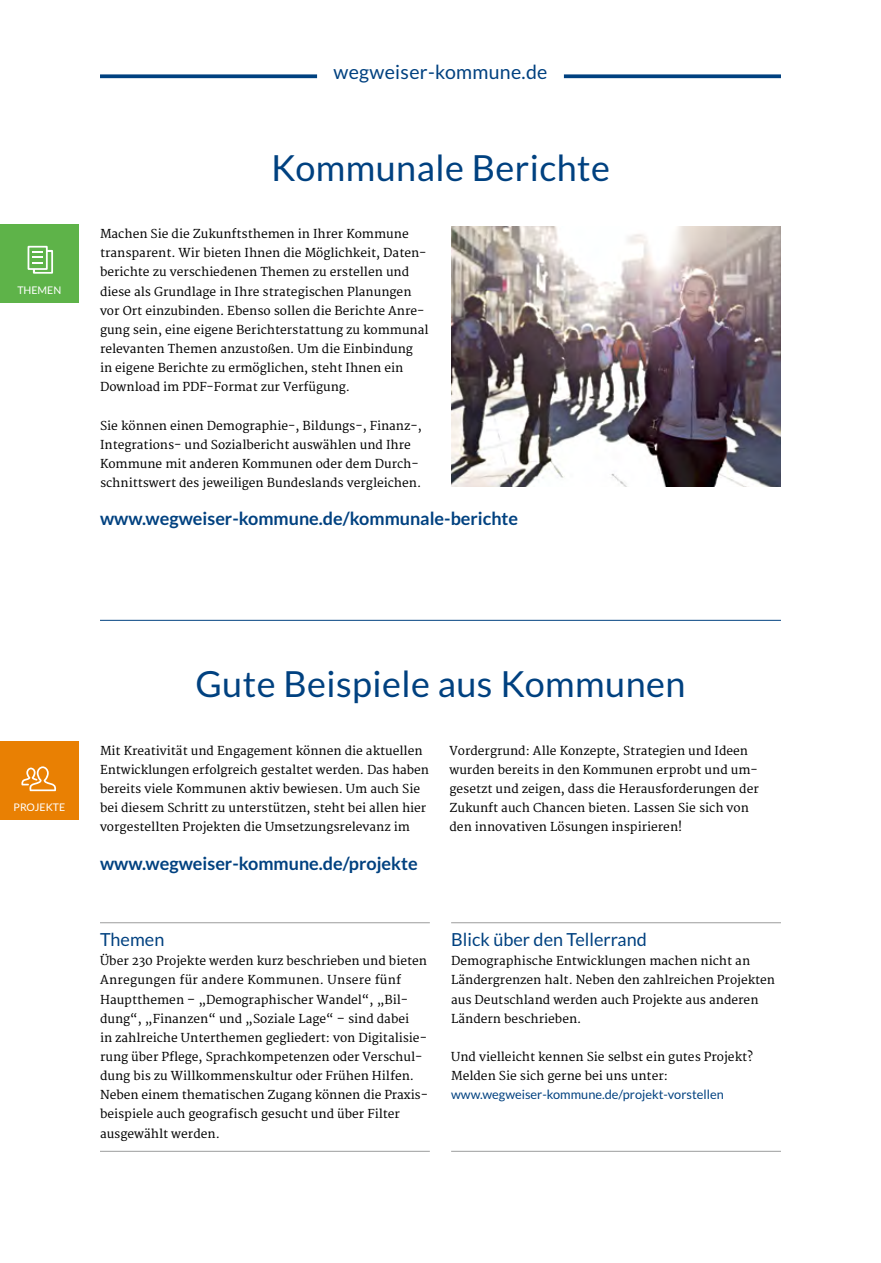
<style>
.page{position:relative;width:881px;height:1263px;background:#fff}
.page>*{position:absolute;margin:0;border:0;box-sizing:border-box;transform-origin:0 0}
.t1{font:36px "Lato";letter-spacing:.01em;color:#004180}
.t2{font:19.5px "Lato";letter-spacing:.015em;color:#004180}
.t3{font:700 18px "Lato";color:#004180}
.Head_Kasten{font:18px "Lato";color:#004180}
.Fließtext{font:12.75px "Lato";color:#004180}
.Fließtext-2{font:12px/19.2px "Merriweather";color:#000}
.Head_Kasten-2{font:10.5px "Lato";color:#fff}
</style>
<div class="page">
<div style="left:0;top:224px;width:79px;height:79px;background:#5eb349"></div>
<svg style="left:28px;top:246px;width:25px;height:28px"></svg>
<hr style="left:100px;top:922px;width:329px;height:1px;background:#9c9d9d">
<hr style="left:100px;top:1151px;width:329px;height:1px;background:#9c9d9d">
<hr style="left:451px;top:922px;width:329px;height:1px;background:#9c9d9d">
<hr style="left:451px;top:1151px;width:329px;height:1px;background:#9c9d9d">
<div style="left:0;top:741px;width:79px;height:79px;background:#e98003"></div>
<svg style="left:21px;top:766px;width:35px;height:25px"></svg>
<img style="left:451px;top:226px;width:329px;height:261px">
<svg style="left:100px;top:74px;width:217px;height:4px"></svg>
<svg style="left:563px;top:74px;width:217px;height:4px"></svg>
<hr style="left:100px;top:620px;width:680px;height:1px;background:#004180">
<p class="Head_Kasten-2" style="left:17px;top:285px;width:45px">THEMEN</p>
<p class="t2" style="left:333px;top:61px;width:215px">wegweiser-kommune.de</p>
<p class="t1" style="left:271px;top:148px;width:340px">Kommunale Berichte</p>
<p class="Fließtext-2" style="left:100px;top:225px;width:330px">Machen Sie die Zukunftsthemen in Ihrer Kommune transparent. Wir bieten Ihnen die Möglichkeit, Daten&shy;berichte zu verschiedenen Themen zu erstellen und diese als Grundlage in Ihre strategischen Planungen vor Ort einzubinden. Ebenso sollen die Berichte Anre&shy;gung sein, eine eigene Berichterstattung zu kommunal relevanten Themen anzustoßen. Um die Einbindung<br>in eigene Berichte zu ermöglichen, steht Ihnen ein Download im PDF-Format zur Verfügung.</p>
<p class="Fließtext-2" style="left:100px;top:416px;width:323px">Sie können einen Demographie-, Bildungs-, Finanz-, Integrations- und Sozialbericht auswählen und Ihre Kommune mit anderen Kommunen oder dem Durch&shy;schnittswert des jeweiligen Bundeslands vergleichen.</p>
<p class="t3" style="left:100px;top:508px;width:419px">www.wegweiser-kommune.de/kommunale-berichte</p>
<p class="Head_Kasten-2" style="left:14px;top:801px;width:53px">PROJEKTE</p>
<p class="t1" style="left:195px;top:664px;width:491px">Gute Beispiele aus Kommunen</p>
<p class="Fließtext-2" style="left:100px;top:741px;width:330px">Mit Kreativität und Engagement können die aktuellen Entwicklungen erfolgreich gestaltet werden. Das haben bereits viele Kommunen aktiv bewiesen. Um auch Sie bei diesem Schritt zu unterstützen, steht bei allen hier vorgestellten Projekten die Umsetzungsrelevanz im</p>
<p class="Fließtext-2" style="left:449px;top:741px;width:311px">Vordergrund: Alle Konzepte, Strategien und Ideen wurden bereits in den Kommunen erprobt und um&shy;gesetzt und zeigen, dass die Herausforderungen der Zukunft auch Chancen bieten. Lassen Sie sich von den innovativen Lösungen inspirieren!</p>
<p class="t3" style="left:100px;top:853px;width:319px">www.wegweiser-kommune.de/projekte</p>
<p class="Head_Kasten" style="left:100px;top:930px;width:66px">Themen</p>
<p class="Fließtext-2" style="left:100px;top:952px;width:329px">Über 230 Projekte werden kurz beschrieben und bieten Anregungen für andere Kommunen. Unsere fünf Hauptthemen – „Demographischer Wandel“, „Bil&shy;dung“, „Finanzen“ und „Soziale Lage“ – sind dabei<br>in zahlreiche Unterthemen gegliedert: von Digitalisie&shy;rung über Pflege, Sprachkompetenzen oder Verschul&shy;dung bis zu Willkommenskultur oder Frühen Hilfen.<br>Neben einem thematischen Zugang können die Praxis&shy;beispiele auch geografisch gesucht und über Filter ausgewählt werden.</p>
<p class="Head_Kasten" style="left:451px;top:930px;width:197px">Blick über den Tellerrand</p>
<p class="Fließtext-2" style="left:451px;top:952px;width:325px">Demographische Entwicklungen machen nicht an Ländergrenzen halt. Neben den zahlreichen Projekten aus Deutschland werden auch Projekte aus anderen Ländern beschrieben.</p>
<p class="Fließtext-2" style="left:451px;top:1048px;width:303px">Und vielleicht kennen Sie selbst ein gutes Projekt?<br>Melden Sie sich gerne bei uns unter:</p>
<p class="Fließtext" style="left:451px;top:1087px;width:274px">www.wegweiser-kommune.de/projekt-vorstellen</p>
</div>
